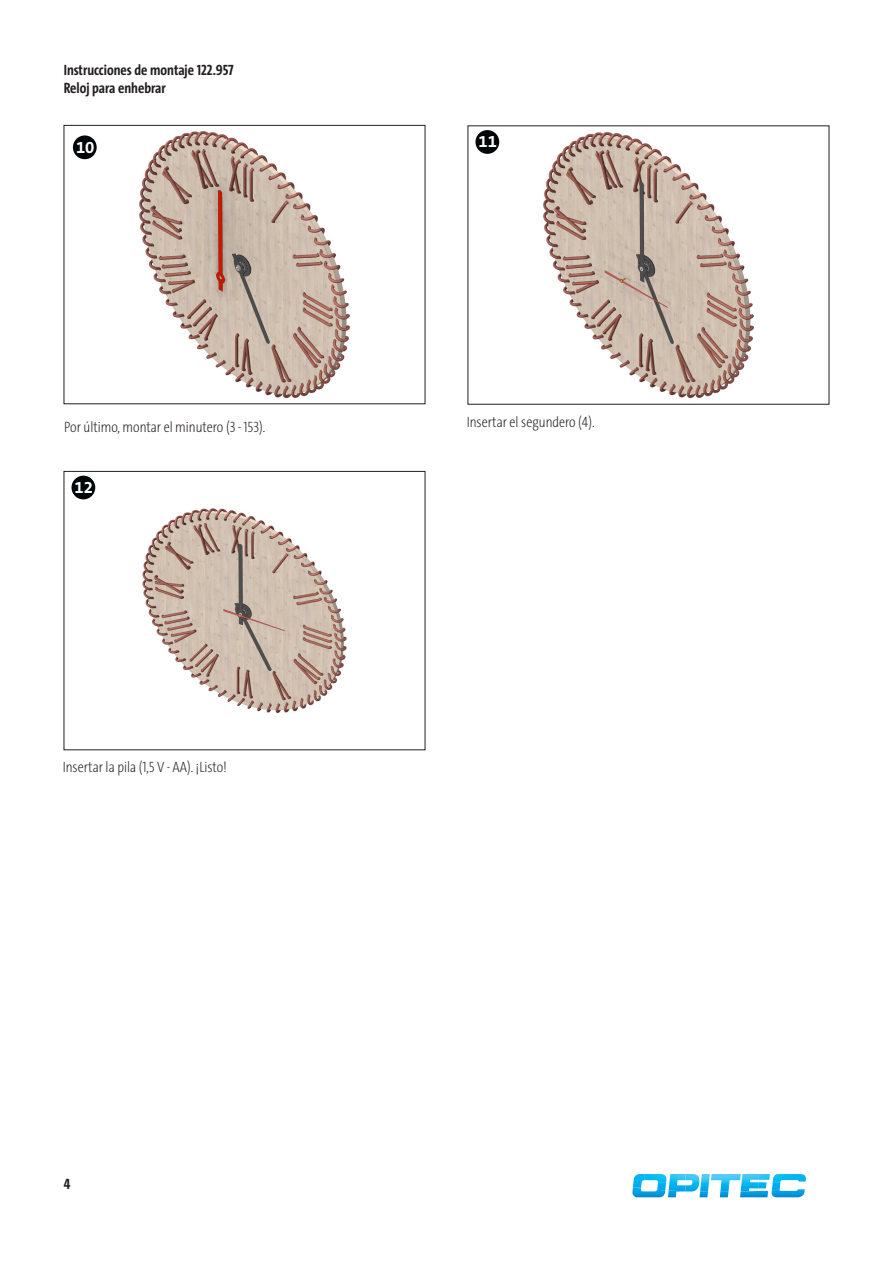
<style>
.page{position:relative;width:893px;height:1263px;background:#fff}
.page>*{position:absolute;margin:0;border:0;box-sizing:border-box;transform-origin:0 0}
.t1{font:700 16.8px "The Sans B W7";color:#fff}
.Anleitung-Info{font:200 15px "The Sans Cd LF2";color:#231f20}
.Beschreibung_linksbü{font:700 15px "The Sans Cd LF7";color:#231f20}
</style>
<div class="page">
<svg style="left:632px;top:1174px;width:174px;height:24px"></svg>
<img style="left:139px;top:131px;width:211px;height:268px">
<div style="left:72px;top:135px;width:26px;height:25px;background:#000507;border-radius:50%"></div>
<div style="left:71px;top:134px;width:27px;height:27px;border:2px solid #fff;border-radius:50%"></div>
<img style="left:543px;top:131px;width:211px;height:268px">
<div style="left:475px;top:129px;width:25px;height:26px;background:#000507;border-radius:50%"></div>
<div style="left:474px;top:128px;width:27px;height:28px;border:2px solid #fff;border-radius:50%"></div>
<img style="left:142px;top:508px;width:205px;height:206px">
<div style="left:71px;top:475px;width:25px;height:25px;background:#000507;border-radius:50%"></div>
<div style="left:70px;top:474px;width:27px;height:27px;border:2px solid #fff;border-radius:50%"></div>
<p class="Beschreibung_linksbü" style="left:64px;top:60px;width:171px">Instrucciones de montaje 122.957</p>
<p class="Beschreibung_linksbü" style="left:64px;top:78px;width:104px">Reloj para enhebrar</p>
<p class="t1" style="left:76px;top:136px;width:20px">10</p>
<p class="Anleitung-Info" style="left:64px;top:418px;width:203px">Por último, montar el minutero (3 - 153).</p>
<p class="t1" style="left:75px;top:476px;width:20px">12</p>
<p class="Anleitung-Info" style="left:63px;top:758px;width:166px">Insertar la pila (1,5 V - AA). ¡Listo!</p>
<p class="Beschreibung_linksbü" style="left:64px;top:1174px;width:8px">4</p>
<p class="t1" style="left:479px;top:131px;width:20px">11</p>
<p class="Anleitung-Info" style="left:467px;top:412px;width:129px">Insertar el segundero (4).</p>
</div>
